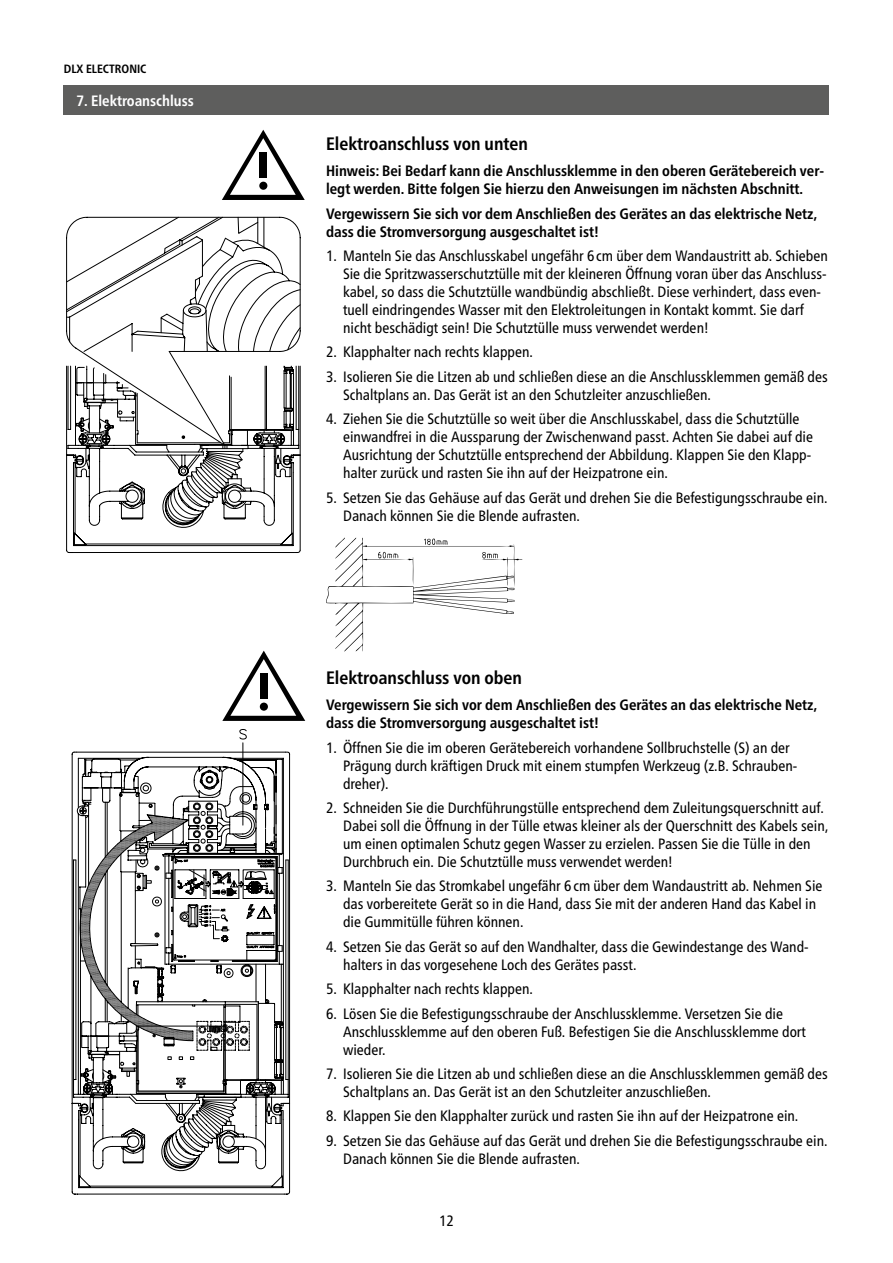
<style>
.page{position:relative;width:893px;height:1263px;background:#fff}
.page>*{position:absolute;margin:0;border:0;box-sizing:border-box;transform-origin:0 0}
.t1{font:700 condensed 18px "Frutiger Neue LTW1 G";color:#000}
.t2{font:condensed 15px/18px "Frutiger Neue LTW1 G";color:#000}
.t3{font:700 condensed 15px/18px "Frutiger Neue LTW1 G";color:#000}
.t4{font:700 condensed 15px "Frutiger Neue LTW1 G";color:#fff}
.t5{font:700 condensed 12px "Frutiger Neue LTW1 G";color:#000}
</style>
<div class="page">
<svg style="left:222px;top:651px;width:83px;height:70px"></svg>
<div style="left:260px;top:673px;width:7px;height:26px;background:#000"></div>
<div style="left:260px;top:703px;width:8px;height:8px;background:#000;border-radius:50%"></div>
<svg style="left:222px;top:130px;width:83px;height:70px"></svg>
<div style="left:260px;top:152px;width:7px;height:26px;background:#000"></div>
<div style="left:259px;top:182px;width:8px;height:8px;background:#000;border-radius:50%"></div>
<svg style="left:326px;top:538px;width:197px;height:114px"></svg>
<div style="left:64px;top:85px;width:765px;height:30px;background:#5e5e5d"></div>
<svg style="left:66px;top:216px;width:235px;height:149px"></svg>
<svg style="left:66px;top:365px;width:235px;height:188px"></svg>
<svg style="left:169px;top:754px;width:122px;height:441px"></svg>
<svg style="left:73px;top:751px;width:217px;height:427px"></svg>
<p class="t5" style="left:64px;top:62px;width:84px">DLX ELECTRONIC</p>
<p class="t4" style="left:77px;top:92px;width:119px">7. Elektroanschluss</p>
<p class="t1" style="left:326px;top:133px;width:203px">Elektroanschluss von unten</p>
<p class="t3" style="left:326px;top:162px;width:500px">Hinweis: Bei Bedarf kann die Anschlussklemme in den oberen Gerätebereich ver&shy;legt werden. Bitte folgen Sie hierzu den Anweisungen im nächsten Abschnitt.</p>
<p class="t3" style="left:326px;top:204px;width:493px">Vergewissern Sie sich vor dem Anschließen des Gerätes an das elektrische Netz, dass die Stromversorgung ausgeschaltet ist!</p>
<p class="t2" style="left:343px;top:247px;width:486px;text-indent:-17px">1. Manteln Sie das Anschlusskabel ungefähr 6 cm über dem Wandaustritt ab. Schieben Sie die Spritzwasserschutztülle mit der kleineren Öffnung voran über das Anschluss&shy;kabel, so dass die Schutztülle wandbündig abschließt. Diese verhindert, dass even&shy;tuell eindringendes Wasser mit den Elektroleitungen in Kontakt kommt. Sie darf nicht beschädigt sein! Die Schutztülle muss verwendet werden!</p>
<p class="t2" style="left:326px;top:343px;width:208px">2. Klapphalter nach rechts klappen.</p>
<p class="t2" style="left:343px;top:367px;width:486px;text-indent:-17px">3. Isolieren Sie die Litzen ab und schließen diese an die Anschlussklemmen gemäß des<br>Schaltplans an. Das Gerät ist an den Schutzleiter anzuschließen.</p>
<p class="t2" style="left:343px;top:410px;width:471px;text-indent:-17px">4. Ziehen Sie die Schutztülle so weit über die Anschlusskabel, dass die Schutztülle einwandfrei in die Aussparung der Zwischenwand passt. Achten Sie dabei auf die Ausrichtung der Schutztülle entsprechend der Abbildung. Klappen Sie den Klapp-- halter zurück und rasten Sie ihn auf der Heizpatrone ein.</p>
<p class="t2" style="left:343px;top:488px;width:486px;text-indent:-17px">5. Setzen Sie das Gehäuse auf das Gerät und drehen Sie die Befestigungsschraube ein.<br>Danach können Sie die Blende aufrasten.</p>
<p class="t1" style="left:326px;top:667px;width:198px">Elektroanschluss von oben</p>
<p class="t3" style="left:326px;top:696px;width:493px">Vergewissern Sie sich vor dem Anschließen des Gerätes an das elektrische Netz, dass die Stromversorgung ausgeschaltet ist!</p>
<p class="t2" style="left:343px;top:738px;width:455px;text-indent:-17px">1. Öffnen Sie die im oberen Gerätebereich vorhandene Sollbruchstelle (S) an der<br>Prägung durch kräftigen Druck mit einem stumpfen Werkzeug (z.B. Schrauben&shy;dreher).</p>
<p class="t2" style="left:343px;top:799px;width:487px;text-indent:-17px">2. Schneiden Sie die Durchführungstülle entsprechend dem Zuleitungsquerschnitt auf.<br>Dabei soll die Öffnung in der Tülle etwas kleiner als der Querschnitt des Kabels sein, um einen optimalen Schutz gegen Wasser zu erzielen. Passen Sie die Tülle in den Durchbruch ein. Die Schutztülle muss verwendet werden!</p>
<p class="t2" style="left:343px;top:877px;width:481px;text-indent:-17px">3. Manteln Sie das Stromkabel ungefähr 6 cm über dem Wandaustritt ab. Nehmen Sie das vorbereitete Gerät so in die Hand, dass Sie mit der anderen Hand das Kabel in die Gummitülle führen können.</p>
<p class="t2" style="left:343px;top:937px;width:466px;text-indent:-17px">4. Setzen Sie das Gerät so auf den Wandhalter, dass die Gewindestange des Wand&shy;halters in das vorgesehene Loch des Gerätes passt.</p>
<p class="t2" style="left:326px;top:980px;width:208px">5. Klapphalter nach rechts klappen.</p>
<p class="t2" style="left:343px;top:1004px;width:464px;text-indent:-17px">6. Lösen Sie die Befestigungsschraube der Anschlussklemme. Versetzen Sie die<br>Anschlussklemme auf den oberen Fuß. Befestigen Sie die Anschlussklemme dort wieder.</p>
<p class="t2" style="left:343px;top:1064px;width:486px;text-indent:-17px">7. Isolieren Sie die Litzen ab und schließen diese an die Anschlussklemmen gemäß des<br>Schaltplans an. Das Gerät ist an den Schutzleiter anzuschließen.</p>
<p class="t2" style="left:326px;top:1107px;width:474px">8. Klappen Sie den Klapphalter zurück und rasten Sie ihn auf der Heizpatrone ein.</p>
<p class="t2" style="left:343px;top:1131px;width:486px;text-indent:-17px">9. Setzen Sie das Gehäuse auf das Gerät und drehen Sie die Befestigungsschraube ein.<br>Danach können Sie die Blende aufrasten.</p>
<p class="t2" style="left:439px;top:1212px;width:16px">12</p>
</div>
